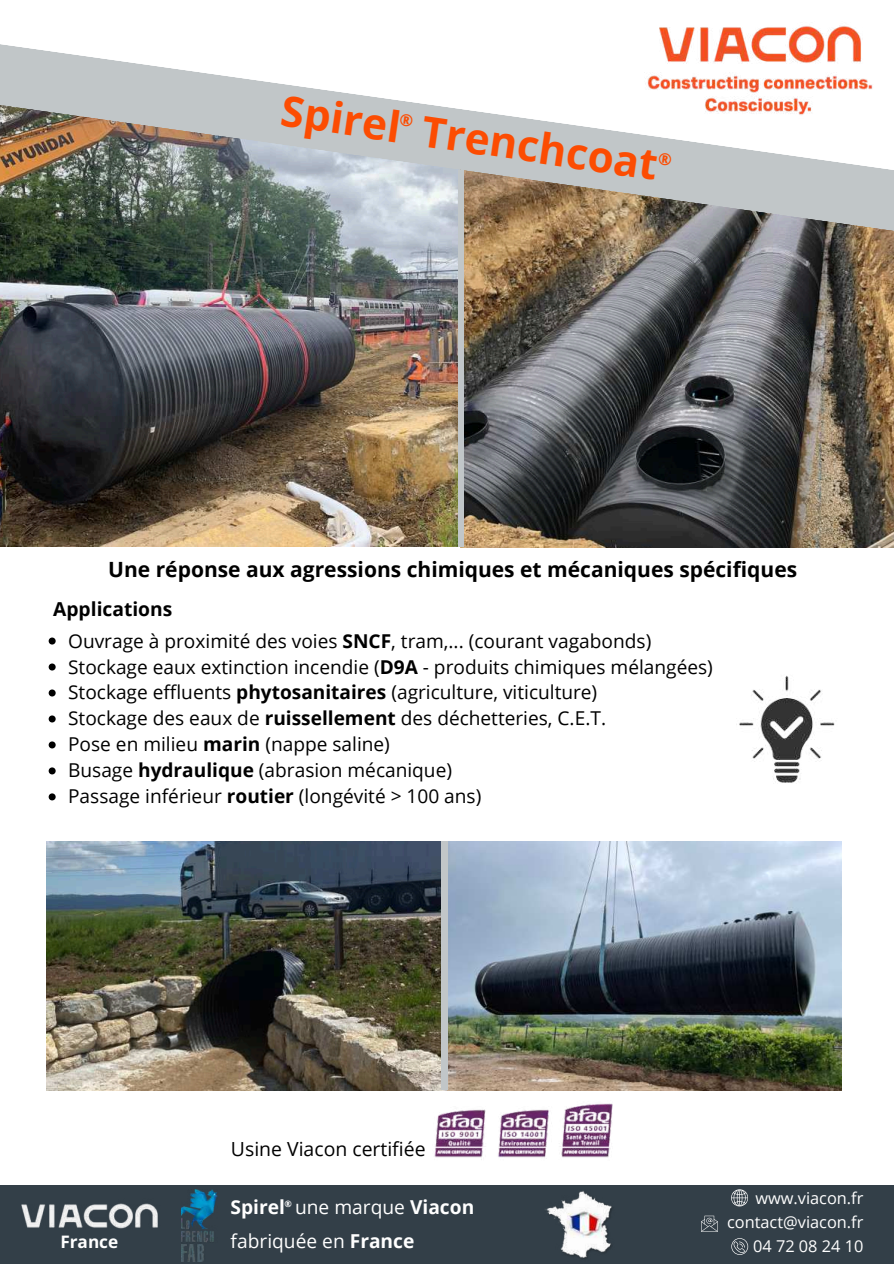
<style>
.page{position:relative;width:894px;height:1264px;background:#fff}
.page>*{position:absolute;margin:0;border:0;box-sizing:border-box;transform-origin:0 0}
.t1{font:700 42.3px "Open Sans";color:#fc4c02}
.t2{font:700 21px "Open Sans";color:#000}
.t3{font:19.35px "Open Sans";color:#000}
.t4{font:19.2px/33.6px "Open Sans";color:#fff}
.t5{font:700 19.2px "Open Sans";color:#000}
.t6{font:19.05px/26px "Open Sans";color:#000}
.t7{font:700 17.25px "Open Sans";color:#fff}
.t8{font:16.35px "Open Sans";color:#fff}
.t9{font:700 9px "Open Sans";color:#fff}
.s1{font-weight:700}
</style>
<div class="page">
<div style="left:0;top:1184px;width:893px;height:79px;background:#333f48"></div>
<svg style="left:701px;top:1215px;width:16px;height:16px"></svg>
<svg style="left:731px;top:1189px;width:16px;height:17px"></svg>
<svg style="left:731px;top:1238px;width:17px;height:16px"></svg>
<img style="left:182px;top:1189px;width:36px;height:72px">
<img style="left:21px;top:1203px;width:137px;height:26px">
<img style="left:545px;top:1191px;width:67px;height:68px">
<img style="left:0;top:232px;width:458px;height:314px">
<img style="left:460px;top:232px;width:433px;height:315px">
<img style="left:659px;top:26px;width:202px;height:15px">
<img style="left:0;top:41px;width:893px;height:191px">
<div style="left:458px;top:170px;width:6px;height:376px;background:#c1c6c8"></div>
<img style="left:46px;top:841px;width:795px;height:249px">
<div style="left:441px;top:841px;width:7px;height:249px;background:#c1c6c8"></div>
<img style="left:384px;top:1082px;width:273px;height:78px">
<img style="left:736px;top:675px;width:99px;height:108px">
<svg style="left:49px;top:637px;width:7px;height:7px"></svg>
<svg style="left:49px;top:663px;width:7px;height:7px"></svg>
<svg style="left:49px;top:689px;width:7px;height:7px"></svg>
<svg style="left:49px;top:715px;width:7px;height:7px"></svg>
<svg style="left:49px;top:741px;width:7px;height:7px"></svg>
<svg style="left:49px;top:767px;width:7px;height:7px"></svg>
<svg style="left:49px;top:793px;width:7px;height:7px"></svg>
<svg style="left:399px;top:113px;width:14px;height:14px"></svg>
<svg style="left:658px;top:152px;width:13px;height:14px"></svg>
<h1 class="t1" style="left:285px;top:81px;width:381px;rotate:8deg">Spirel Trenchcoat</h1>
<p class="t2" style="left:108px;top:555px;width:690px">Une réponse aux agressions chimiques et mécaniques spécifiques</p>
<p class="t5" style="left:53px;top:595px;width:121px">Applications</p>
<p class="t6" style="left:68px;top:627px;width:646px">Ouvrage à proximité des voies <span class="s1">SNCF</span>, tram,... (courant vagabonds)<br>Stockage eaux extinction incendie (<span class="s1">D9A</span> - produits chimiques mélangées)<br>Stockage effluents <span class="s1">phytosanitaires</span> (agriculture, viticulture)<br>Stockage des eaux de <span class="s1">ruissellement</span> des déchetteries, C.E.T.<br>Pose en milieu <span class="s1">marin</span> (nappe saline)<br>Busage <span class="s1">hydraulique</span> (abrasion mécanique)<br>Passage inférieur <span class="s1">routier</span> (longévité &gt; 100 ans)</p>
<p class="t3" style="left:231px;top:1135px;width:196px">Usine Viacon certifiée</p>
<p class="t8" style="left:755px;top:1186px;width:110px">www.viacon.fr</p>
<p class="t4" style="left:230px;top:1190px;width:245px"><span class="s1">Spirel</span> une marque <span class="s1">Viacon </span>fabriquée en <span class="s1">France</span></p>
<p class="t9" style="left:284px;top:1196px;width:9px">®</p>
<p class="t8" style="left:727px;top:1210px;width:138px">contact@viacon.fr</p>
<p class="t7" style="left:60px;top:1230px;width:59px">France</p>
<p class="t8" style="left:752px;top:1234px;width:112px">04 72 08 24 10</p>
</div>
